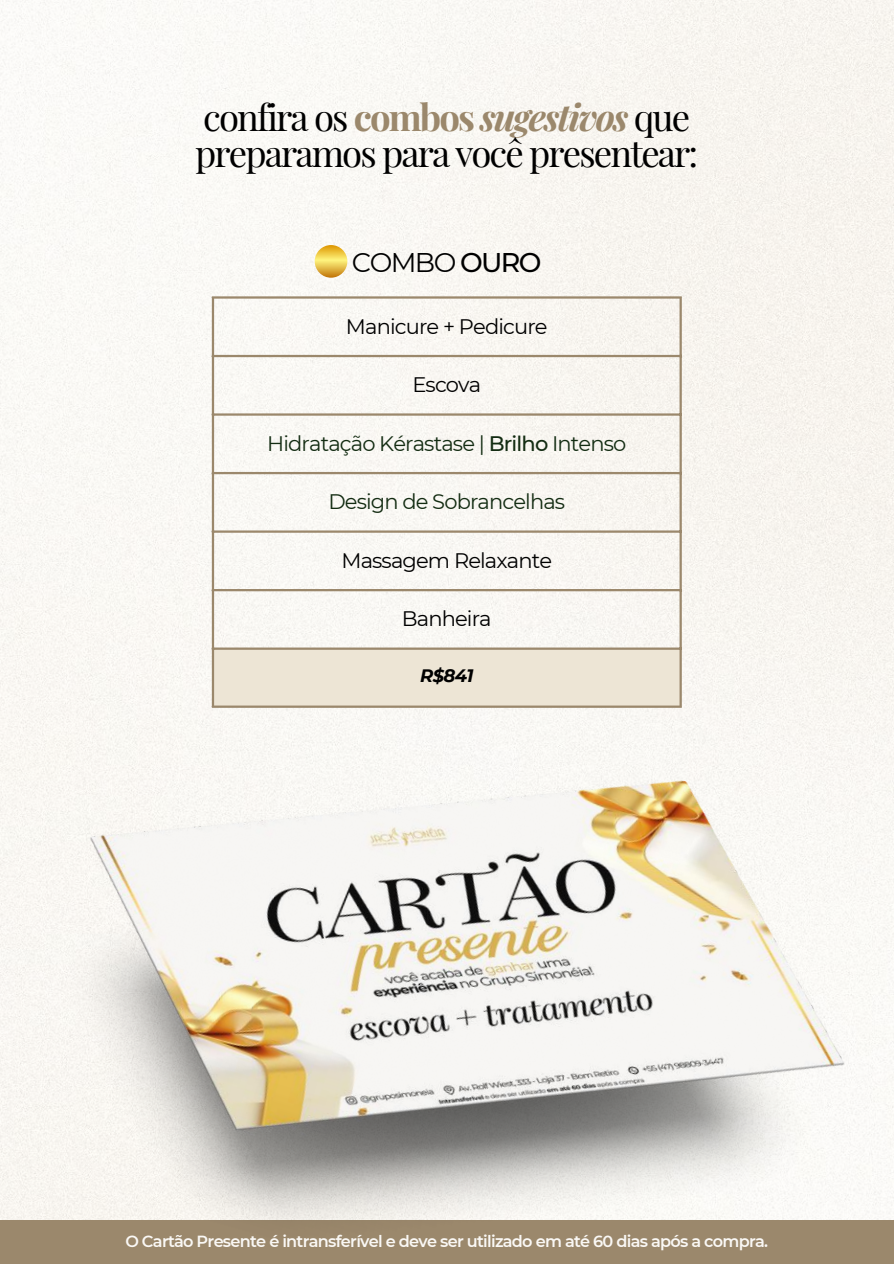
<style>
.page{position:relative;width:894px;height:1264px;background:#fff}
.page>*{position:absolute;margin:0;border:0;box-sizing:border-box;transform-origin:0 0}
.t1{font:36.45px/36px "Playfair Display";letter-spacing:-.05em;color:#000}
.t2{font:27px "Montserrat";letter-spacing:-.06em;color:#000}
.t3{font:21px "Montserrat";letter-spacing:-.04em;color:#132c12}
.t4{font:21px "Montserrat";letter-spacing:-.04em;color:#000}
.t5{font:italic 700 18px "Montserrat";color:#000}
.t6{font:600 16.05px "Montserrat";letter-spacing:-.045em;color:#faf8f5}
.s1{font-weight:700;color:#9b886c}
.s2{font-weight:700;font-style:italic;color:#9b886c}
.s3{font-weight:500}
</style>
<div class="page">
<div style="left:0;top:0;width:893px;height:623px;background:#f9f7f3"></div>
<hr style="left:212px;top:298px;width:2px;height:407px;background:#9b886c">
<hr style="left:679px;top:298px;width:2px;height:407px;background:#9b886c">
<hr style="left:212px;top:296px;width:469px;height:2px;background:#9b886c">
<hr style="left:212px;top:355px;width:469px;height:2px;background:#9b886c">
<hr style="left:212px;top:413px;width:469px;height:2px;background:#9b886c">
<hr style="left:212px;top:472px;width:469px;height:2px;background:#9b886c">
<hr style="left:212px;top:530px;width:469px;height:2px;background:#9b886c">
<hr style="left:212px;top:589px;width:469px;height:2px;background:#9b886c">
<svg style="left:314px;top:245px;width:33px;height:33px"></svg>
<img style="left:0;top:623px;width:893px;height:640px">
<h1 class="t1" style="left:195px;top:98px;width:504px">confira os <span class="s1">combos</span> <span class="s2">sugestivos</span> que preparamos para você presentear:</h1>
<h2 class="t2" style="left:352px;top:246px;width:191px">COMBO <span class="s3">OURO</span></h2>
<h3 class="t4" style="left:346px;top:313px;width:203px">Manicure + Pedicure</h3>
<h3 class="t4" style="left:412px;top:372px;width:70px">Escova</h3>
<h3 class="t3" style="left:267px;top:430px;width:360px">Hidratação Kérastase | <span class="s3">Brilho</span> Intenso</h3>
<h3 class="t3" style="left:328px;top:489px;width:238px">Design de Sobrancelhas</h3>
<h3 class="t4" style="left:341px;top:547px;width:212px">Massagem Relaxante</h3>
<h3 class="t4" style="left:402px;top:606px;width:91px">Banheira</h3>
<p class="t5" style="left:420px;top:665px;width:55px">R$841</p>
<p class="t6" style="left:125px;top:1231px;width:644px">O Cartão Presente é intransferível e deve ser utilizado em até 60 dias após a compra.</p>
</div>
